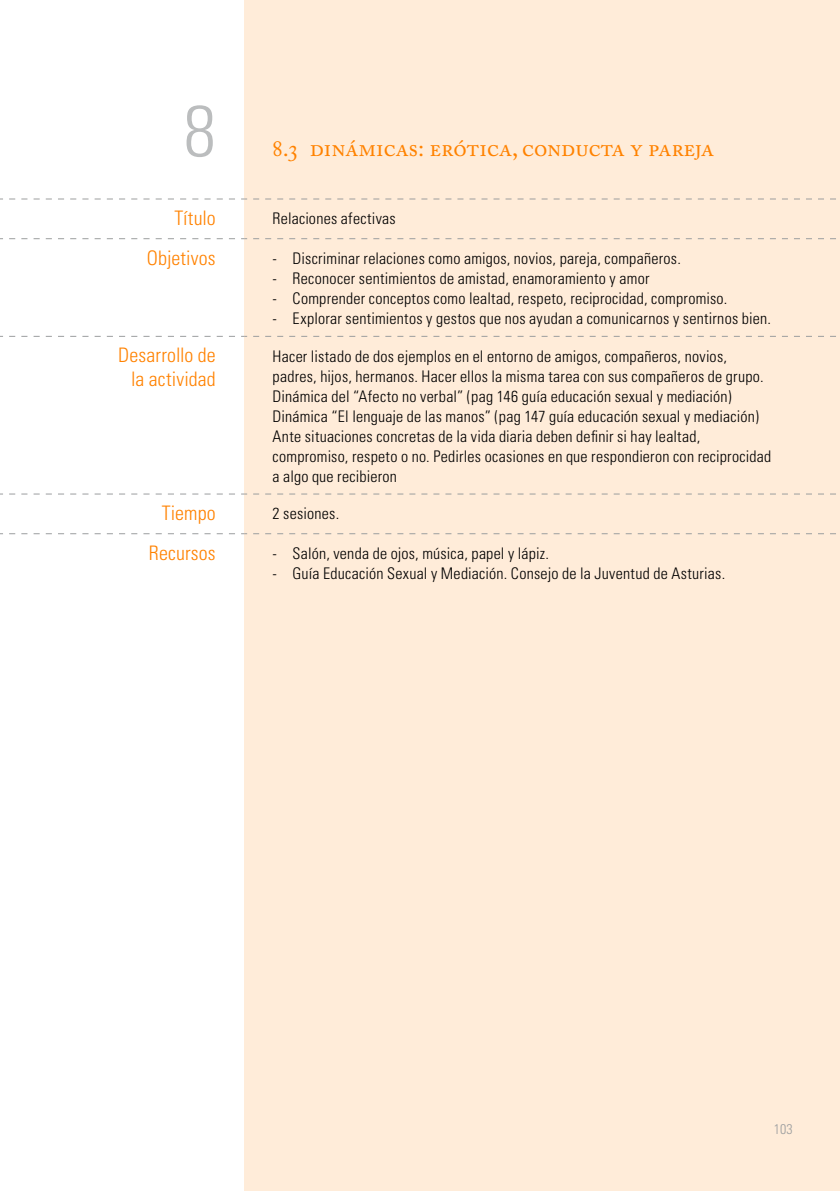
<style>
.page{position:relative;width:840px;height:1191px;background:#fff}
.page>*{position:absolute;margin:0;border:0;box-sizing:border-box;transform-origin:0 0}
.t1{font:300 condensed 72px "Univers";color:#bbbdbe}
.t2{font:24px "Adobe Caslon Regular SC";letter-spacing:-.005em;color:#ff8200}
.t3{font:300 condensed 20px/24px "Univers";letter-spacing:.005em;color:#ff8200;text-align:right}
.t4{font:300 condensed 16px/20px "Univers";letter-spacing:.015em;color:#000}
.t5{font:300 condensed 14px "Univers";color:#9c9e9f}
</style>
<div class="page">
<hr style="left:0;top:0;width:1px;height:1191px;background:#ffecd9">
<div style="left:244px;top:0;width:595px;height:1191px;background:#ffecd9"></div>
<svg style="left:9px;top:238px;width:238px;height:1px"></svg>
<svg style="left:253px;top:238px;width:587px;height:1px"></svg>
<svg style="left:9px;top:336px;width:238px;height:1px"></svg>
<svg style="left:253px;top:336px;width:587px;height:1px"></svg>
<svg style="left:9px;top:493px;width:238px;height:1px"></svg>
<svg style="left:253px;top:493px;width:587px;height:1px"></svg>
<svg style="left:9px;top:533px;width:238px;height:1px"></svg>
<svg style="left:253px;top:533px;width:587px;height:1px"></svg>
<svg style="left:9px;top:198px;width:238px;height:1px"></svg>
<svg style="left:253px;top:198px;width:587px;height:1px"></svg>
<h1 class="t1" style="left:183px;top:88px;width:33px">8</h1>
<h2 class="t2" style="left:272px;top:134px;width:443px">8.3 dinámicas: erótica, conducta y pareja</h2>
<p class="t3" style="left:174px;top:206px;width:43px">Título</p>
<p class="t4" style="left:272px;top:208px;width:125px">Relaciones afectivas</p>
<p class="t3" style="left:147px;top:246px;width:70px">Objetivos</p>
<p class="t4" style="left:272px;top:248px;width:409px">- Discriminar relaciones como amigos, novios, pareja, compañeros.</p>
<p class="t4" style="left:272px;top:268px;width:378px">- Reconocer sentimientos de amistad, enamoramiento y amor</p>
<p class="t4" style="left:272px;top:288px;width:456px">- Comprender conceptos como lealtad, respeto, reciprocidad, compromiso.</p>
<p class="t4" style="left:272px;top:308px;width:499px">- Explorar sentimientos y gestos que nos ayudan a comunicarnos y sentirnos bien.</p>
<p class="t3" style="left:118px;top:343px;width:99px">Desarrollo de la actividad</p>
<p class="t4" style="left:272px;top:346px;width:500px">Hacer listado de dos ejemplos en el entorno de amigos, compañeros, novios, padres, hijos, hermanos. Hacer ellos la misma tarea con sus compañeros de grupo.<br>Dinámica del “Afecto no verbal” (pag 146 guía educación sexual y mediación)<br>Dinámica “El lenguaje de las manos” (pag 147 guía educación sexual y mediación)<br>Ante situaciones concretas de la vida diaria deben definir si hay lealtad, compromiso, respeto o no. Pedirles ocasiones en que respondieron con reciprocidad a algo que recibieron</p>
<p class="t3" style="left:162px;top:501px;width:55px">Tiempo</p>
<p class="t4" style="left:272px;top:503px;width:68px">2 sesiones.</p>
<p class="t3" style="left:149px;top:541px;width:68px">Recursos</p>
<p class="t4" style="left:272px;top:543px;width:278px">- Salón, venda de ojos, música, papel y lápiz.</p>
<p class="t4" style="left:272px;top:563px;width:454px">- Guía Educación Sexual y Mediación. Consejo de la Juventud de Asturias.</p>
<p class="t5" style="left:773px;top:1120px;width:20px">103</p>
</div>
